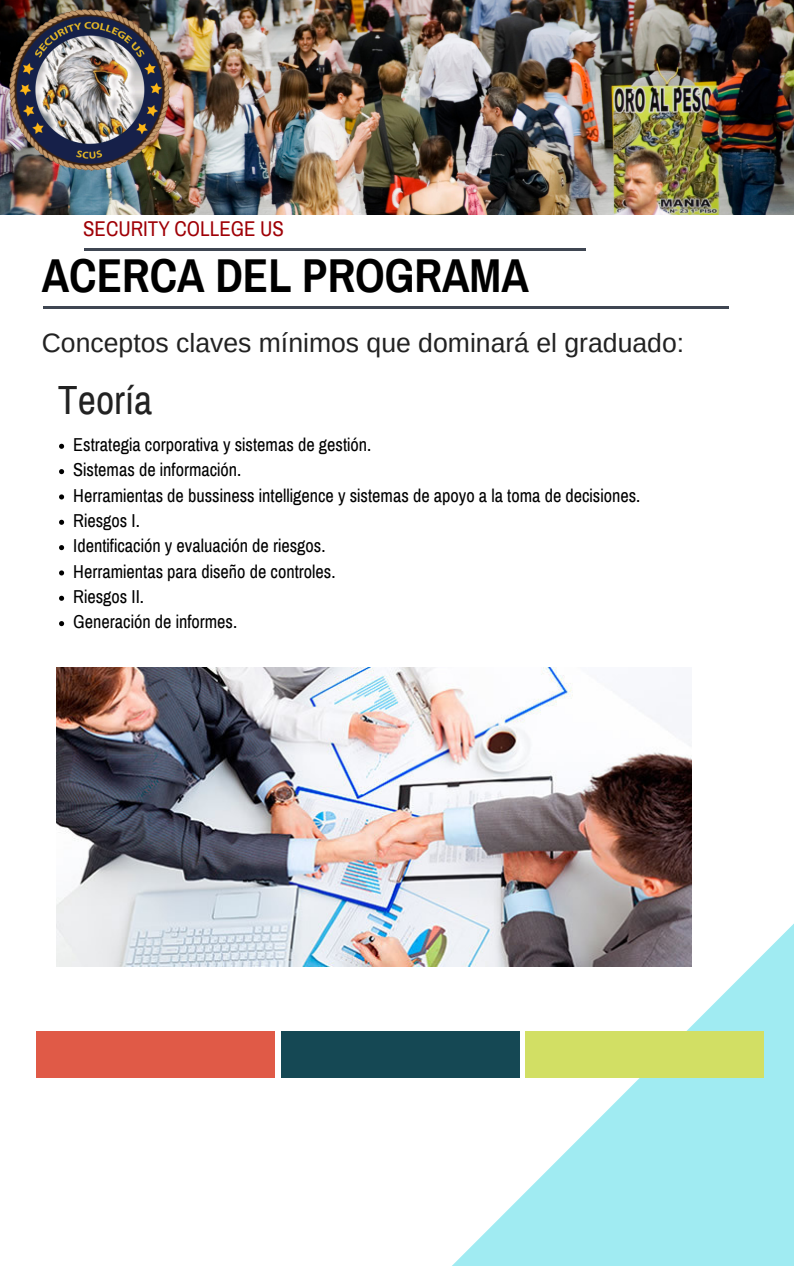
<style>
.page{position:relative;width:794px;height:1266px;background:#fff}
.page>*{position:absolute;margin:0;border:0;box-sizing:border-box;transform-origin:0 0}
.t1{font:700 46.42px "Archivo Narrow";color:#000}
.t2{font:39.83px "Archivo Narrow";color:#222}
.t3{font:26.55px "Arimo";color:#222}
.t4{font:20.85px "Archivo Narrow";color:#9f0006}
.t5{font:18.23px/25.3px "Archivo Narrow";color:#000}
</style>
<div class="page">
<hr style="left:84px;top:248px;width:501px;height:3px;background:#3f4652">
<hr style="left:43px;top:306px;width:685px;height:3px;background:#3f4652">
<svg style="left:56px;top:763px;width:737px;height:503px"></svg>
<svg style="left:59px;top:444px;width:5px;height:5px"></svg>
<svg style="left:59px;top:469px;width:5px;height:5px"></svg>
<svg style="left:59px;top:494px;width:5px;height:5px"></svg>
<svg style="left:59px;top:520px;width:5px;height:5px"></svg>
<svg style="left:59px;top:545px;width:5px;height:5px"></svg>
<svg style="left:59px;top:570px;width:5px;height:5px"></svg>
<svg style="left:59px;top:596px;width:5px;height:5px"></svg>
<svg style="left:59px;top:621px;width:5px;height:5px"></svg>
<img style="left:0;top:0;width:793px;height:215px">
<img style="left:0;top:0;width:195px;height:180px">
<div style="left:36px;top:1031px;width:239px;height:47px;background:#e05a47"></div>
<div style="left:280px;top:1031px;width:239px;height:47px;background:#154854"></div>
<div style="left:525px;top:1031px;width:238px;height:47px;background:#d2df64"></div>
<img style="left:57px;top:667px;width:634px;height:299px">
<p class="t4" style="left:83px;top:217px;width:202px">SECURITY COLLEGE US</p>
<h1 class="t1" style="left:42px;top:251px;width:488px">ACERCA DEL PROGRAMA</h1>
<h3 class="t3" style="left:42px;top:328px;width:643px">Conceptos claves mínimos que dominará el graduado:</h3>
<h2 class="t2" style="left:58px;top:378px;width:96px">Teoría</h2>
<p class="t5" style="left:73px;top:432px;width:568px">Estrategia corporativa y sistemas de gestión.<br>Sistemas de información.<br>Herramientas de bussiness intelligence y sistemas de apoyo a la toma de decisiones.<br>Riesgos I.<br>Identificación y evaluación de riesgos.<br>Herramientas para diseño de controles.<br>Riesgos II.<br>Generación de informes.</p>
</div>
